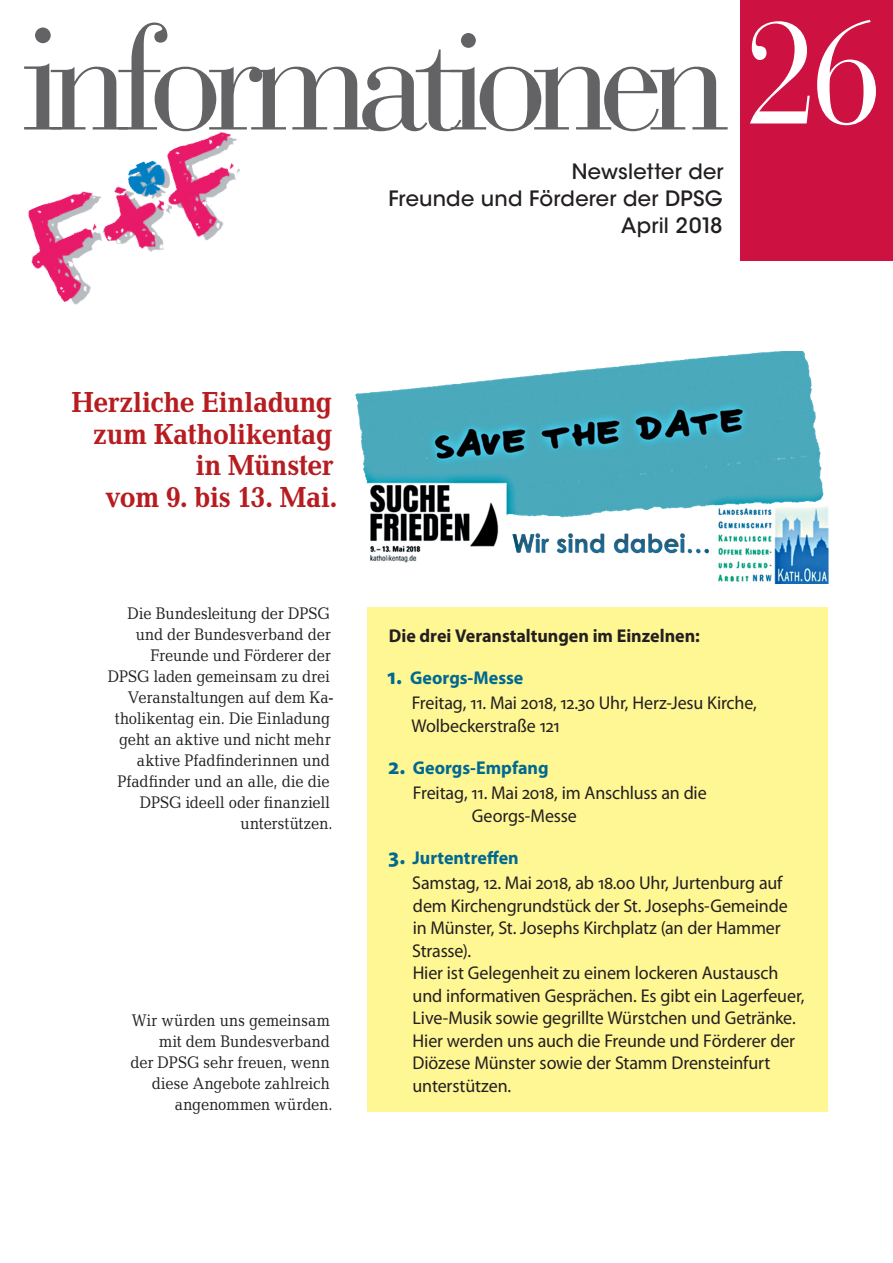
<style>
.page{position:relative;width:893px;height:1263px;background:#fff}
.page>*{position:absolute;margin:0;border:0;box-sizing:border-box;transform-origin:0 0}
.t1{font:145.5px "Bauer Bodoni Std";letter-spacing:-.1em;color:#636366}
.t2{font:144px "Bauer Bodoni Std";color:#fff;scale:.9 1}
.t3{font:700 29.4px/31.5px "Candida Std";letter-spacing:-.02em;color:#b61c20;text-align:right;scale:.92 1}
.t4{font:500 21px/27px "ITC Avant Garde Std";letter-spacing:.01em;color:#231f20;text-align:right}
.t5{font:18.6px/22.5px "Myriad Pro";letter-spacing:-.01em;color:#231f20}
.t6{font:700 18.6px "Myriad Pro";color:#231f20}
.t7{font:16.95px/21px "Candida Std";letter-spacing:.005em;color:#231f20;text-align:right;scale:.87 1}
.s1{font-size:153.75px}
.s2{font-weight:700;font-size:23.1px;color:#006991}
.s3{font-weight:700;color:#006991}
</style>
<div class="page">
<div style="left:741px;top:0;width:152px;height:261px;background:#cd1141"></div>
<img style="left:28px;top:132px;width:212px;height:173px">
<div style="left:367px;top:607px;width:461px;height:504px;background:#fff694"></div>
<img style="left:355px;top:351px;width:474px;height:232px">
<h1 class="t1" style="left:22px;top:-7px;width:709px"><span class="s1">i</span>nformationen</h1>
<p class="t4" style="left:388px;top:158px;width:337px">Newsletter der<br>Freunde und Förderer der DPSG<br>April 2018</p>
<h2 class="t2" style="left:745px;top:-12px;width:154px">26</h2>
<h3 class="t3" style="left:72px;top:387px;width:290px">Herzliche Einladung zum Katholikentag in Münster<br>vom 9. bis 13. Mai.</h3>
<p class="t7" style="left:108px;top:603px;width:262px">Die Bundesleitung der DPSG und der Bundesverband der<br>Freunde und Förderer der<br>DPSG laden gemeinsam zu drei<br>Veranstaltungen auf dem Ka&shy;tholikentag ein. Die Einladung geht an aktive und nicht mehr aktive Pfadfinderinnen und<br>Pfadfinder und an alle, die die<br>DPSG ideell oder finanziell unterstützen.</p>
<p class="t7" style="left:131px;top:1010px;width:234px">Wir würden uns gemeinsam mit dem Bundesverband<br>der DPSG sehr freuen, wenn diese Angebote zahlreich angenommen würden.</p>
<p class="t6" style="left:389px;top:623px;width:312px">Die drei Veranstaltungen im Einzelnen:</p>
<p class="t5" style="left:412px;top:664px;width:347px;line-height:25.5px;text-indent:-25px"><span class="s2">1.</span> <span class="s3">Georgs-Messe<br></span>Freitag, 11. Mai 2018, 12.30 Uhr, Herz-Jesu Kirche,</p>
<p class="t5" style="left:411px;top:714px;width:150px">Wolbeckerstraße 121</p>
<p class="t5" style="left:413px;top:754px;width:295px;line-height:25.5px;text-indent:-24px"><span class="s2">2.</span> <span class="s3">Georgs-Empfang<br></span>Freitag, 11. Mai 2018, im Anschluss an die</p>
<p class="t5" style="left:472px;top:804px;width:106px">Georgs-Messe</p>
<p class="t5" style="left:412px;top:844px;width:372px;line-height:25.5px;text-indent:-24px"><span class="s2">3.</span> <span class="s3">Jurtentreffen<br></span>Samstag, 12. Mai 2018, ab 18.00 Uhr, Jurtenburg auf</p>
<p class="t5" style="left:412px;top:894px;width:394px">dem Kirchengrundstück der St. Josephs-Gemeinde in Münster, St. Josephs Kirchplatz (an der Hammer Strasse).<br>Hier ist Gelegenheit zu einem lockeren Austausch und informativen Gesprächen. Es gibt ein Lagerfeuer, Live-Musik sowie gegrillte Würstchen und Getränke.<br>Hier werden uns auch die Freunde und Förderer der Diözese Münster sowie der Stamm Drensteinfurt unterstützen.</p>
</div>
